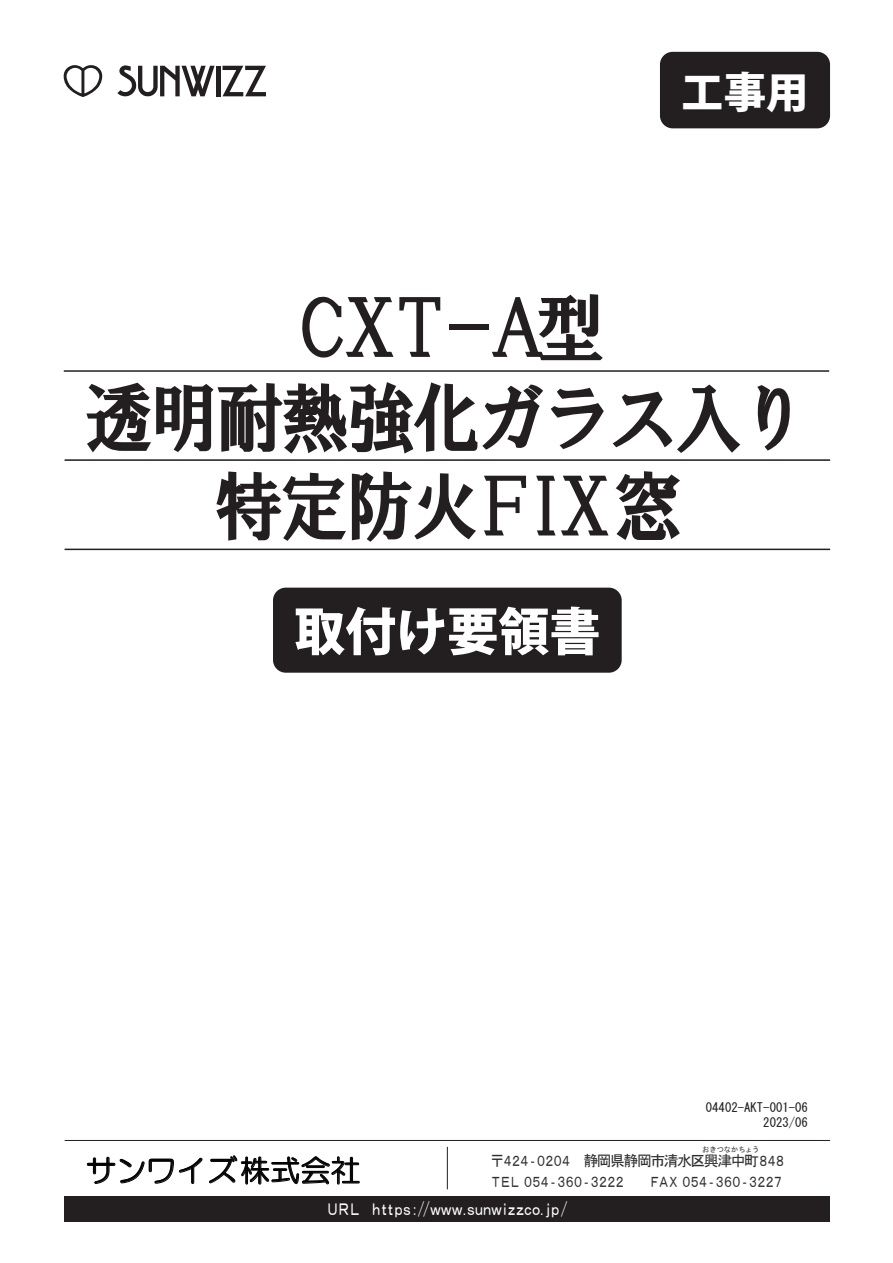
<style>
.page{position:relative;width:893px;height:1263px;background:#fff}
.page>*{position:absolute;margin:0;border:0;box-sizing:border-box;transform-origin:0 0}
.t1{font:76.5px "HGS Soei Presence EB";letter-spacing:-.05em;color:#231f20;scale:.9 1}
.t2{font:76.5px "HGS Soei Presence EB";letter-spacing:-.05em;color:#231f20;scale:.8 1}
.t3{font:800 51px "Koz Go Pro";color:#fff}
.t4{font:800 42.45px "Koz Go Pro";color:#fff}
.t5{font:30.15px "HG Maru Gothic MPRO";color:#030303}
.t6{font:16.95px "MS Gothic";letter-spacing:-.4em;color:#fff;scale:.8 1}
.t7{font:14.85px "MS Gothic";letter-spacing:-.3em;color:#312f30;scale:.8 1}
.t8{font:14.85px "MS Gothic";letter-spacing:-.1em;color:#312f30}
.t9{font:12.75px/14.9px "MS Gothic";color:#231f20;text-align:right}
.t10{font:7.2px "MS Gothic";color:#312f30}
</style>
<div class="page">
<hr style="left:65px;top:459px;width:765px;height:2px;background:#231f20">
<div style="left:65px;top:1196px;width:765px;height:25px;background:#231f20"></div>
<hr style="left:65px;top:1140px;width:765px;height:1px;background:#231f20">
<hr style="left:447px;top:1147px;width:1px;height:42px;background:#231f20">
<div style="left:273px;top:588px;width:349px;height:85px;background:#231f20;border-radius:13px"></div>
<div style="left:660px;top:52px;width:170px;height:76px;background:#231f20;border-radius:13px"></div>
<hr style="left:65px;top:549px;width:765px;height:1px;background:#231f20">
<hr style="left:64px;top:370px;width:765px;height:2px;background:#231f20">
<svg style="left:223px;top:66px;width:43px;height:30px"></svg>
<div style="left:216px;top:66px;width:5px;height:30px;background:#231f20"></div>
<svg style="left:117px;top:65px;width:98px;height:32px"></svg>
<svg style="left:64px;top:65px;width:38px;height:32px"></svg>
<svg style="left:87px;top:1157px;width:115px;height:27px"></svg>
<svg style="left:209px;top:1156px;width:151px;height:28px"></svg>
<h1 class="t2" style="left:292px;top:289px;width:394px">ＣＸＴ－Ａ型</h1>
<h3 class="t4" style="left:681px;top:65px;width:129px">工事用</h3>
<h1 class="t1" style="left:85px;top:379px;width:805px">透明耐熱強化ガラス入り</h1>
<h1 class="t1" style="left:214px;top:467px;width:522px">特定防火ＦＩＸ窓</h1>
<h2 class="t3" style="left:294px;top:598px;width:308px">取付け要領書</h2>
<p class="t9" style="left:706px;top:1100px;width:104px">04402-AKT-001-06<br>2023/06</p>
<h3 class="t5" style="left:86px;top:1155px;width:276px">サンワイズ株式会社</h3>
<p class="t10" style="left:702px;top:1146px;width:59px">おきつなかちょう</p>
<p class="t8" style="left:490px;top:1153px;width:298px">〒４２４‐０２０４ 静岡県静岡市清水区興津中町８４８</p>
<p class="t7" style="left:490px;top:1174px;width:171px">ＴＥＬ０５４‐３６０‐３２２２</p>
<p class="t7" style="left:648px;top:1174px;width:171px">ＦＡＸ ０５４‐３６０‐３２２７</p>
<p class="t6" style="left:326px;top:1200px;width:303px">ＵＲＬ ｈｔｔｐｓ：//ｗｗｗ.ｓｕｎｗｉｚｚ.ｃｏ.ｊｐ/</p>
</div>
